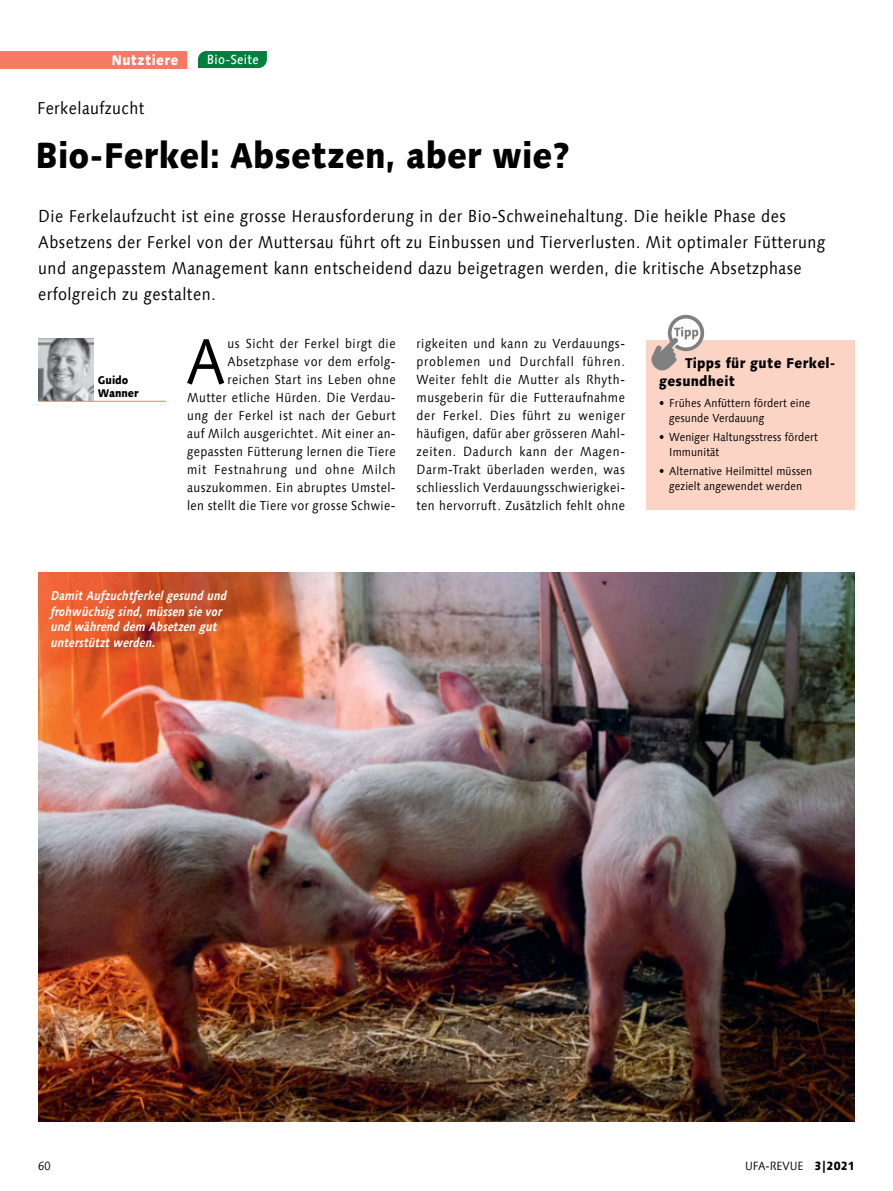
<style>
.page{position:relative;width:893px;height:1191px;background:#fff}
.page>*{position:absolute;margin:0;border:0;box-sizing:border-box;transform-origin:0 0}
.t1{font:64.2px "Linotype Syntax Com";color:#000;scale:.9 1}
.t2{font:800 36px "Linotype Syntax Com";color:#000;scale:.9 1}
.t3{font:17.25px/26.2px "Linotype Syntax Com";letter-spacing:.03em;color:#000;scale:.9 1}
.t4{font:800 14.25px/18px "Linotype Syntax Com";letter-spacing:.02em;color:#000;scale:.9 1}
.t5{font:800 14.25px "Linotype Syntax Com";letter-spacing:.025em;color:#fff;scale:.9 1}
.t6{font:13.2px/18px "Linotype Syntax Com";letter-spacing:.035em;color:#000;text-align:right;scale:.9 1}
.t7{font:500 13.2px "Linotype Syntax Com";letter-spacing:.025em;color:#fff;scale:.9 1}
.t8{font:italic 700 12.75px/15.8px "Linotype Syntax Com";letter-spacing:.005em;color:#fff;scale:.9 1}
.t9{font:12px "Linotype Syntax Com";color:#000;scale:.9 1}
.t10{font:12px "Linotype Syntax Com";color:#000;scale:.88 1}
.t11{font:11.7px/15px "Linotype Syntax Com";letter-spacing:.01em;color:#000;scale:.9 1}
.t12{font:800 11.25px/13.5px "Linotype Syntax Com";color:#000;scale:.9 1}
.s1{font-weight:800}
</style>
<div class="page">
<img style="left:38px;top:339px;width:56px;height:62px">
<hr style="left:38px;top:401px;width:128px;height:1px;background:#f47a63">
<img style="left:38px;top:572px;width:817px;height:550px">
<div style="left:0;top:51px;width:187px;height:17px;background:#f47a63"></div>
<svg style="left:198px;top:51px;width:69px;height:17px"></svg>
<div style="left:646px;top:340px;width:209px;height:170px;background:#fcd4c5"></div>
<svg style="left:651px;top:315px;width:53px;height:55px"></svg>
<p class="t5" style="left:112px;top:51px;width:76px">Nutztiere</p>
<p class="t7" style="left:207px;top:51px;width:59px">Bio-Seite</p>
<h3 class="t3" style="left:37px;top:94px;width:121px">Ferkelaufzucht</h3>
<h2 class="t2" style="left:35px;top:132px;width:596px">Bio-Ferkel: Absetzen, aber wie?</h2>
<p class="t3" style="left:38px;top:202px;width:876px">Die Ferkelaufzucht ist eine grosse Herausforderung in der Bio-Schweinehaltung. Die heikle Phase des Absetzens der Ferkel von der Muttersau führt oft zu Einbussen und Tierverlusten. Mit optimaler Fütterung und angepasstem Management kann entscheidend dazu beigetragen werden, die kritische Absetzphase erfolgreich zu gestalten.</p>
<p class="t12" style="left:98px;top:373px;width:47px">Guido<br>Wanner</p>
<p class="t6" style="left:187px;top:334px;width:233px">us Sicht der Ferkel birgt die Absetzphase vor dem erfolg&shy;reichen Start ins Leben ohne Mutter etliche Hürden. Die Verdau&shy;ung der Ferkel ist nach der Geburt auf Milch ausgerichtet. Mit einer an&shy;gepassten Fütterung lernen die Tiere mit Festnahrung und ohne Milch auszukommen. Ein abruptes Umstel&shy;len stellt die Tiere vor grosse Schwie-</p>
<p class="t6" style="left:417px;top:334px;width:233px;text-align:justify">rigkeiten und kann zu Verdauungs&shy;problemen und Durchfall führen.<br>Weiter fehlt die Mutter als Rhyth&shy;musgeberin für die Futteraufnahme der Ferkel. Dies führt zu weniger häufigen, dafür aber grösseren Mahl&shy;zeiten. Dadurch kann der Magen-Darm-Trakt überladen werden, was schliesslich Verdauungsschwierigkei&shy;ten hervorruft. Zusätzlich fehlt ohne</p>
<h1 class="t1" style="left:186px;top:321px;width:46px">A</h1>
<p class="t8" style="left:51px;top:587px;width:197px">Damit Aufzuchtferkel gesund und frohwüchsig sind, müssen sie vor und während dem Absetzen gut unterstützt werden.</p>
<p class="t4" style="left:659px;top:353px;width:198px;text-indent:26px">Tipps für gute Ferkel&shy;gesundheit</p>
<p class="t11" style="left:669px;top:395px;width:158px;text-indent:-10px">• Frühes Anfüttern fördert eine gesunde Verdauung</p>
<p class="t11" style="left:669px;top:429px;width:167px;text-indent:-10px">• Weniger Haltungsstress fördert<br>Immunität</p>
<p class="t11" style="left:659px;top:464px;width:172px;text-align:center">• Alternative Heilmittel müssen gezielt angewendet werden</p>
<p class="t10" style="left:38px;top:1158px;width:16px">60</p>
<p class="t9" style="left:745px;top:1158px;width:123px">UFA-REVUE <span class="s1">3|2021</span></p>
</div>
